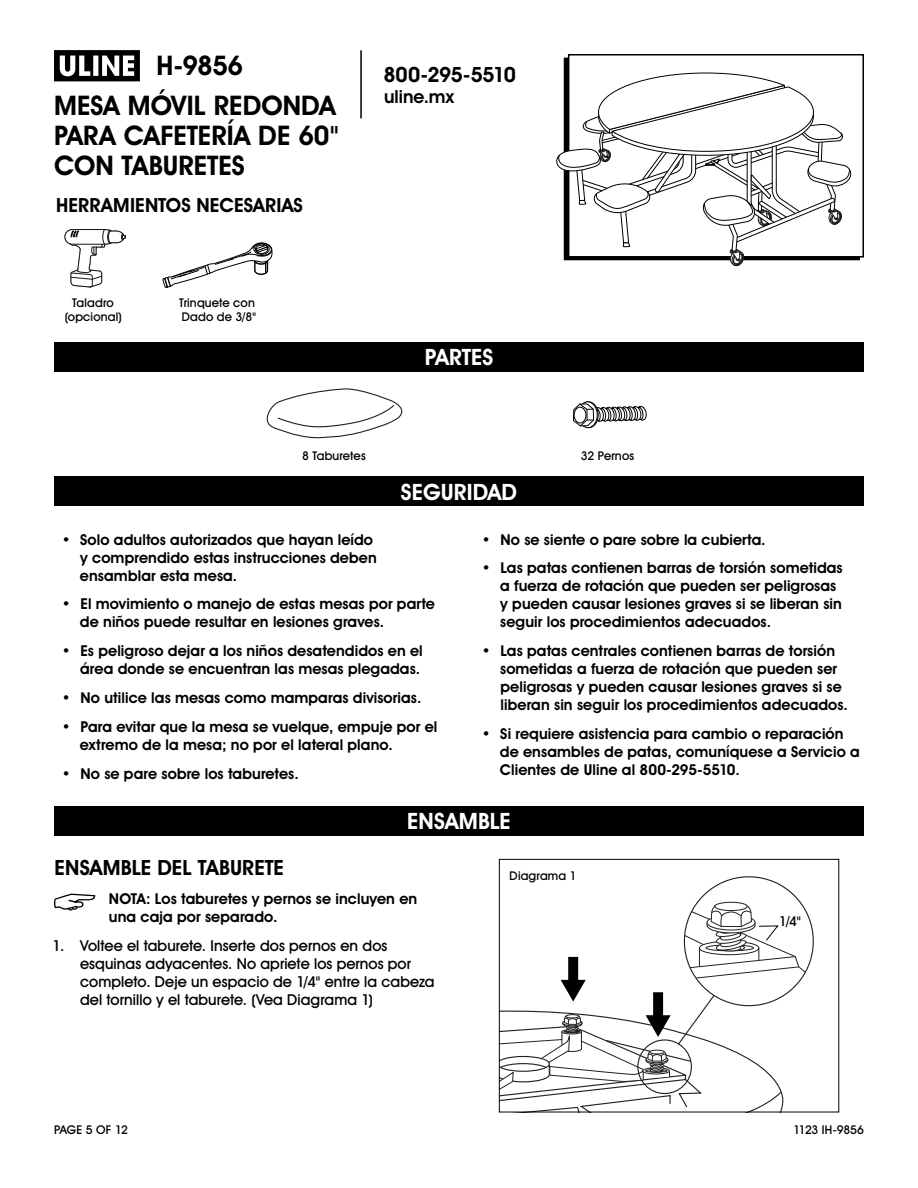
<style>
.page{position:relative;width:918px;height:1188px;background:#fff}
.page>*{position:absolute;margin:0;border:0;box-sizing:border-box;transform-origin:0 0}
.t1{font:700 27px/39.9px "Uline Two Knine";color:#000;text-align:center}
.t2{font:700 22.5px "Uline Two Knine";letter-spacing:.005em;color:#fff}
.t3{font:700 21px "Uline Two Knine";letter-spacing:.005em;color:#000}
.t4{font:700 21px "Uline Two Knine";letter-spacing:-.02em;color:#000}
.t5{font:700 19.5px "Uline Two Knine";letter-spacing:.005em;color:#000}
.t6{font:700 18px "Uline Two Knine";color:#000}
.t7{font:700 15px/18px "Uline Two Knine";letter-spacing:.005em;color:#000}
.t8{font:15px/18px "Uline Two Knine";letter-spacing:.005em;color:#000}
.t9{font:13.5px "Uline Two Knine";color:#000}
.t10{font:12px/14.4px "Uline Two Knine";letter-spacing:.01em;color:#000;text-align:center}
.t11{font:12px "Uline Two Knine";letter-spacing:-.02em;color:#000}
</style>
<div class="page">
<hr style="left:360px;top:50px;width:2px;height:68px;background:#000">
<svg style="left:54px;top:50px;width:86px;height:31px"></svg>
<div style="left:568px;top:54px;width:296px;height:204px;border:2px solid #000"></div>
<svg style="left:556px;top:73px;width:297px;height:193px"></svg>
<div style="left:54px;top:476px;width:810px;height:30px;background:#000"></div>
<div style="left:54px;top:806px;width:810px;height:30px;background:#000"></div>
<div style="left:54px;top:342px;width:810px;height:30px;background:#000"></div>
<svg style="left:64px;top:229px;width:62px;height:58px"></svg>
<svg style="left:163px;top:242px;width:110px;height:46px"></svg>
<svg style="left:54px;top:894px;width:41px;height:17px"></svg>
<svg style="left:499px;top:883px;width:308px;height:229px"></svg>
<svg style="left:266px;top:388px;width:137px;height:51px"></svg>
<svg style="left:573px;top:401px;width:74px;height:27px"></svg>
<div style="left:574px;top:407px;width:12px;height:16px;background:#fff;border-radius:50%"></div>
<div style="left:574px;top:407px;width:12px;height:16px;border:1px solid #000;border-radius:50%"></div>
<h1 class="t1" style="left:54px;top:45px;width:283px">H-9856<br>MESA MÓVIL REDONDA</h1>
<h1 class="t1" style="left:54px;top:120px;width:286px;line-height:30px;text-align:left">PARA CAFETERÍA DE 60"<br>CON TABURETES</h1>
<h3 class="t5" style="left:56px;top:193px;width:248px">HERRAMIENTOS NECESARIAS</h3>
<h3 class="t4" style="left:383px;top:62px;width:134px">800-295-5510</h3>
<p class="t6" style="left:384px;top:86px;width:71px">uline.mx</p>
<p class="t10" style="left:65px;top:295px;width:58px">Taladro (opcional)</p>
<p class="t10" style="left:179px;top:295px;width:78px;text-align:left">Trinquete con<br>Dado de 3/8"</p>
<p class="t10" style="left:302px;top:448px;width:65px">8 Taburetes</p>
<h2 class="t2" style="left:425px;top:343px;width:70px">PARTES</h2>
<h2 class="t2" style="left:401px;top:478px;width:118px">SEGURIDAD</h2>
<p class="t10" style="left:581px;top:448px;width:55px">32 Pernos</p>
<p class="t7" style="left:80px;top:530px;width:298px;text-indent:-18px">• Solo adultos autorizados que hayan leído y comprendido estas instrucciones deben ensamblar esta mesa.</p>
<p class="t7" style="left:80px;top:595px;width:357px;text-indent:-18px">• El movimiento o manejo de estas mesas por parte de niños puede resultar en lesiones graves.</p>
<p class="t7" style="left:62px;top:642px;width:363px;text-align:right">• Es peligroso dejar a los niños desatendidos en el área donde se encuentran las mesas plegadas.</p>
<p class="t7" style="left:62px;top:689px;width:361px">• No utilice las mesas como mamparas divisorias.</p>
<p class="t7" style="left:80px;top:717px;width:359px;text-indent:-18px">• Para evitar que la mesa se vuelque, empuje por el extremo de la mesa; no por el lateral plano.</p>
<p class="t7" style="left:62px;top:764px;width:238px">• No se pare sobre los taburetes.</p>
<p class="t7" style="left:482px;top:530px;width:285px">• No se siente o pare sobre la cubierta.</p>
<p class="t7" style="left:500px;top:559px;width:344px;text-indent:-18px">• Las patas contienen barras de torsión sometidas a fuerza de rotación que pueden ser peligrosas y pueden causar lesiones graves si se liberan sin seguir los procedimientos adecuados.</p>
<p class="t7" style="left:500px;top:642px;width:349px;text-indent:-18px">• Las patas centrales contienen barras de torsión sometidas a fuerza de rotación que pueden ser peligrosas y pueden causar lesiones graves si se liberan sin seguir los procedimientos adecuados.</p>
<p class="t7" style="left:500px;top:725px;width:362px;text-indent:-18px">• Si requiere asistencia para cambio o reparación de ensambles de patas, comuníquese a Servicio a<br>Clientes de Uline al 800-295-5510.</p>
<h2 class="t2" style="left:407px;top:808px;width:105px">ENSAMBLE</h2>
<h3 class="t3" style="left:55px;top:855px;width:231px">ENSAMBLE DEL TABURETE</h3>
<p class="t7" style="left:109px;top:889px;width:310px">NOTA: Los taburetes y pernos se incluyen en una caja por separado.</p>
<p class="t8" style="left:80px;top:936px;width:356px;text-indent:-27px">1. Voltee el taburete. Inserte dos pernos en dos esquinas adyacentes. No apriete los pernos por completo. Deje un espacio de 1/4" entre la cabeza del tornillo y el taburete. (Vea Diagrama 1)</p>
<p class="t10" style="left:510px;top:868px;width:68px">Diagrama 1</p>
<p class="t9" style="left:779px;top:913px;width:23px">1/4"</p>
<p class="t10" style="left:54px;top:1122px;width:75px">PAGE 5 OF 12</p>
<p class="t11" style="left:794px;top:1122px;width:72px">1123 IH-9856</p>
</div>
